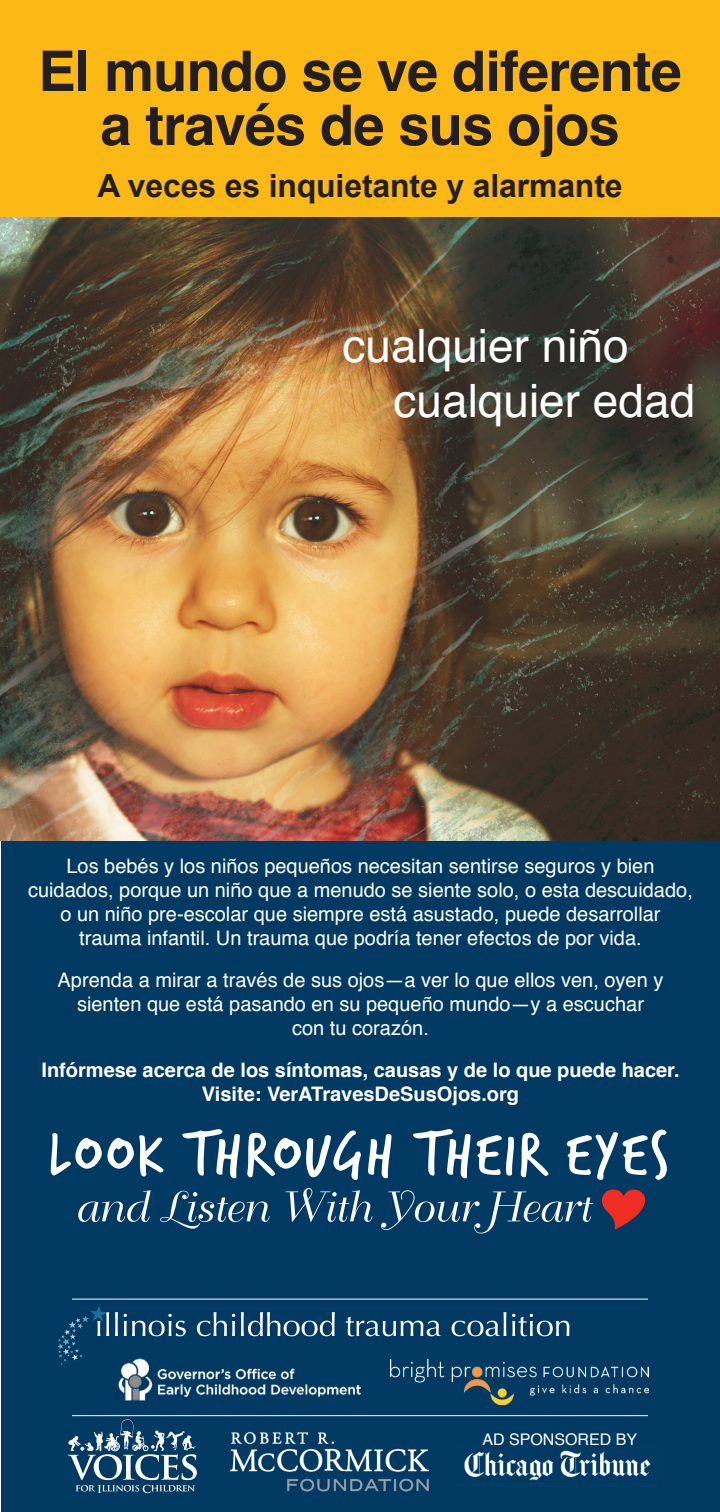
<style>
.page{position:relative;width:720px;height:1512px;background:#fff}
.page>*{position:absolute;margin:0;border:0;box-sizing:border-box;transform-origin:0 0}
.t1{font:700 56px/54px "Helvetica";letter-spacing:-.015em;color:#231f20;text-align:center}
.t2{font:46px "Helvetica";color:#fff}
.t3{font:700 32px "Arial";letter-spacing:-.005em;color:#231f20}
.t4{font:20px/24px "Helvetica";color:#fff;text-align:center}
.t5{font:700 20px "Helvetica";color:#fff}
.t6{font:16px "Helvetica";color:#fff}
</style>
<div class="page">
<div style="left:1px;top:841px;width:719px;height:671px;background:#003a62"></div>
<div style="left:1px;top:1px;width:718px;height:215px;background:#fcb814"></div>
<div style="left:0;top:0;width:720px;height:217px;border:2px solid #fcb814"></div>
<img style="left:0;top:217px;width:720px;height:624px">
<svg style="left:115px;top:1312px;width:3px;height:24px"></svg>
<svg style="left:124px;top:1314px;width:62px;height:22px"></svg>
<svg style="left:197px;top:1312px;width:38px;height:24px"></svg>
<svg style="left:241px;top:1312px;width:94px;height:24px"></svg>
<svg style="left:346px;top:1317px;width:95px;height:19px"></svg>
<svg style="left:452px;top:1312px;width:54px;height:24px"></svg>
<svg style="left:512px;top:1314px;width:57px;height:22px"></svg>
<svg style="left:57px;top:1306px;width:52px;height:59px"></svg>
<img style="left:390px;top:1359px;width:258px;height:45px">
<svg style="left:68px;top:1419px;width:129px;height:74px"></svg>
<hr style="left:72px;top:1299px;width:576px;height:1px;background:#fff">
<hr style="left:72px;top:1415px;width:576px;height:1px;background:#fff">
<svg style="left:78px;top:1190px;width:73px;height:32px"></svg>
<svg style="left:160px;top:1191px;width:110px;height:38px"></svg>
<svg style="left:286px;top:1188px;width:87px;height:35px"></svg>
<svg style="left:381px;top:1190px;width:212px;height:43px"></svg>
<svg style="left:601px;top:1189px;width:45px;height:41px"></svg>
<svg style="left:51px;top:1133px;width:112px;height:44px"></svg>
<svg style="left:182px;top:1129px;width:58px;height:49px"></svg>
<svg style="left:247px;top:1130px;width:114px;height:50px"></svg>
<svg style="left:368px;top:1134px;width:24px;height:44px"></svg>
<svg style="left:413px;top:1129px;width:58px;height:49px"></svg>
<svg style="left:477px;top:1135px;width:37px;height:41px"></svg>
<svg style="left:521px;top:1133px;width:28px;height:44px"></svg>
<svg style="left:567px;top:1130px;width:100px;height:50px"></svg>
<img style="left:229px;top:1431px;width:201px;height:61px">
<img style="left:464px;top:1450px;width:187px;height:31px">
<img style="left:97px;top:1355px;width:281px;height:61px">
<p class="t1" style="left:38px;top:45px;width:645px">El mundo se ve diferente a través de sus ojos</p>
<p class="t3" style="left:97px;top:164px;width:527px">A veces es inquietante y alarmante</p>
<p class="t2" style="left:342px;top:310px;width:288px">cualquier niño</p>
<p class="t2" style="left:394px;top:365px;width:303px">cualquier edad</p>
<p class="t4" style="left:28px;top:855px;width:666px">Los bebés y los niños pequeños necesitan sentirse seguros y bien cuidados, porque un niño que a menudo se siente solo, o esta descuidado, o un niño pre-escolar que siempre está asustado, puede desarrollar trauma infantil. Un trauma que podría tener efectos de por vida.</p>
<p class="t4" style="left:58px;top:969px;width:607px">Aprenda a mirar a través de sus ojos—a ver lo que ellos ven, oyen y sienten que está pasando en su pequeño mundo—y a escuchar<br>con tu corazón.</p>
<p class="t5" style="left:42px;top:1054px;width:640px">Infórmese acerca de los síntomas, causas y de lo que puede hacer.</p>
<p class="t5" style="left:202px;top:1078px;width:319px">Visite: VerATravesDeSusOjos.org</p>
<p class="t6" style="left:482px;top:1427px;width:156px">AD SPONSORED BY</p>
</div>
